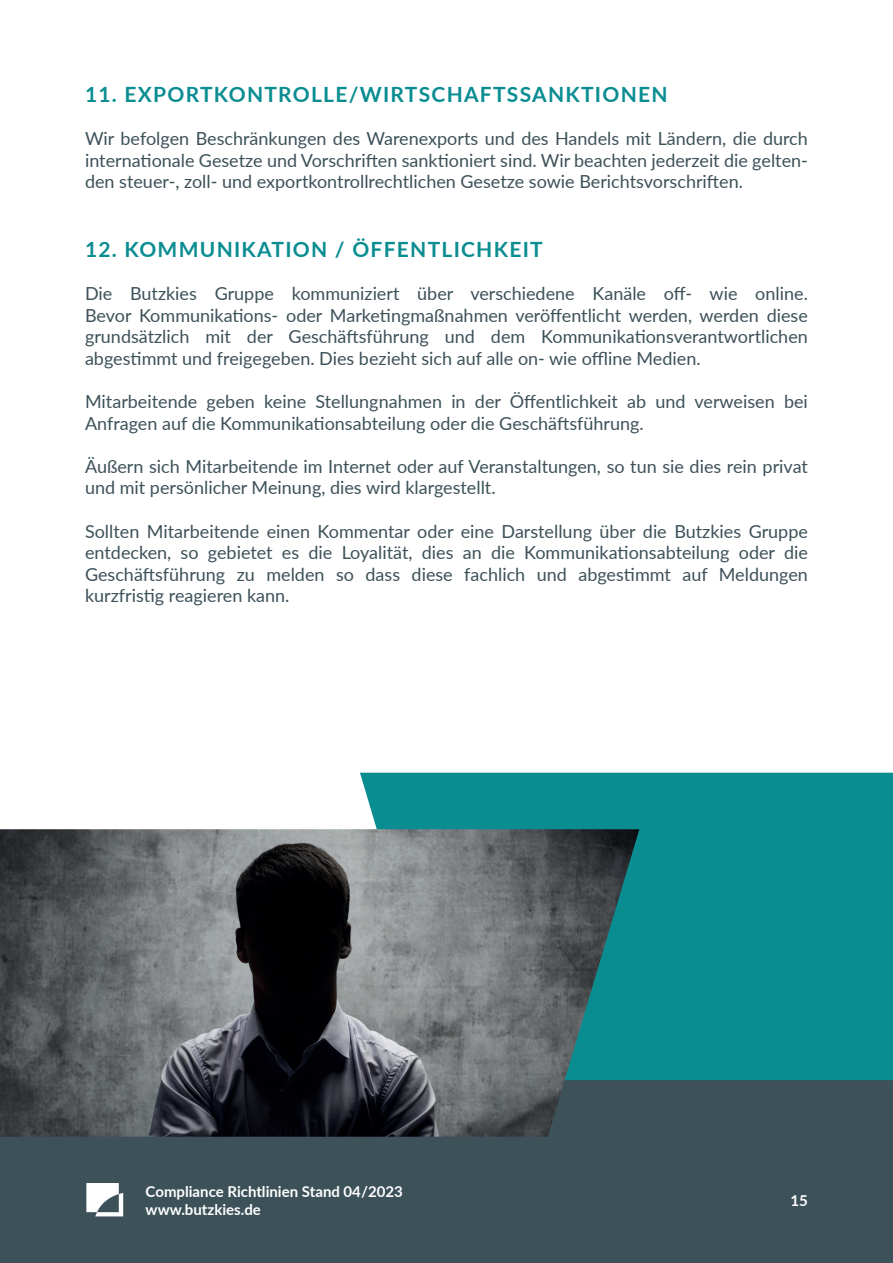
<style>
.page{position:relative;width:893px;height:1263px;background:#fff}
.page>*{position:absolute;margin:0;border:0;box-sizing:border-box;transform-origin:0 0}
.t1{font:700 21px "Lato";letter-spacing:.06em;color:#0a8d91}
.t2{font:18px/21.6px "Lato";color:#3d5159;text-align:justify}
.t3{font:700 15px/18px "Lato";color:#fff}
</style>
<div class="page">
<div style="left:0;top:1080px;width:893px;height:183px;background:#3d5159"></div>
<div style="left:360px;top:773px;width:533px;height:307px;background:#0a8d91"></div>
<svg style="left:86px;top:1183px;width:37px;height:33px"></svg>
<img style="left:0;top:829px;width:639px;height:308px">
<p class="t1" style="left:85px;top:79px;width:584px">11. EXPORTKONTROLLE/WIRTSCHAFTSSANKTIONEN</p>
<p class="t2" style="left:85px;top:127px;width:724px">Wir befolgen Beschränkungen des Warenexports und des Handels mit Ländern, die durch internationale Gesetze und Vorschriften sanktioniert sind. Wir beachten jederzeit die gelten&shy;den steuer-, zoll- und exportkontrollrechtlichen Gesetze sowie Berichtsvorschriften.</p>
<p class="t1" style="left:85px;top:234px;width:459px">12. KOMMUNIKATION / ÖFFENTLICHKEIT</p>
<p class="t2" style="left:85px;top:282px;width:724px">Die Butzkies Gruppe kommuniziert über verschiedene Kanäle off- wie online.<br>Bevor Kommunikations- oder Marketingmaßnahmen veröffentlicht werden, werden diese grundsätzlich mit der Geschäftsführung und dem Kommunikationsverantwortlichen abgestimmt und freigegeben. Dies bezieht sich auf alle on- wie offline Medien.</p>
<p class="t2" style="left:85px;top:390px;width:724px">Mitarbeitende geben keine Stellungnahmen in der Öffentlichkeit ab und verweisen bei<br>Anfragen auf die Kommunikationsabteilung oder die Geschäftsführung.</p>
<p class="t2" style="left:85px;top:455px;width:724px">Äußern sich Mitarbeitende im Internet oder auf Veranstaltungen, so tun sie dies rein privat und mit persönlicher Meinung, dies wird klargestellt.</p>
<p class="t2" style="left:85px;top:519px;width:724px">Sollten Mitarbeitende einen Kommentar oder eine Darstellung über die Butzkies Gruppe entdecken, so gebietet es die Loyalität, dies an die Kommunikationsabteilung oder die Geschäftsführung zu melden so dass diese fachlich und abgestimmt auf Meldungen kurzfristig reagieren kann.</p>
<p class="t3" style="left:146px;top:1182px;width:259px">Compliance Richtlinien Stand 04/2023 www.butzkies.de</p>
<p class="t3" style="left:790px;top:1191px;width:19px">15</p>
</div>
